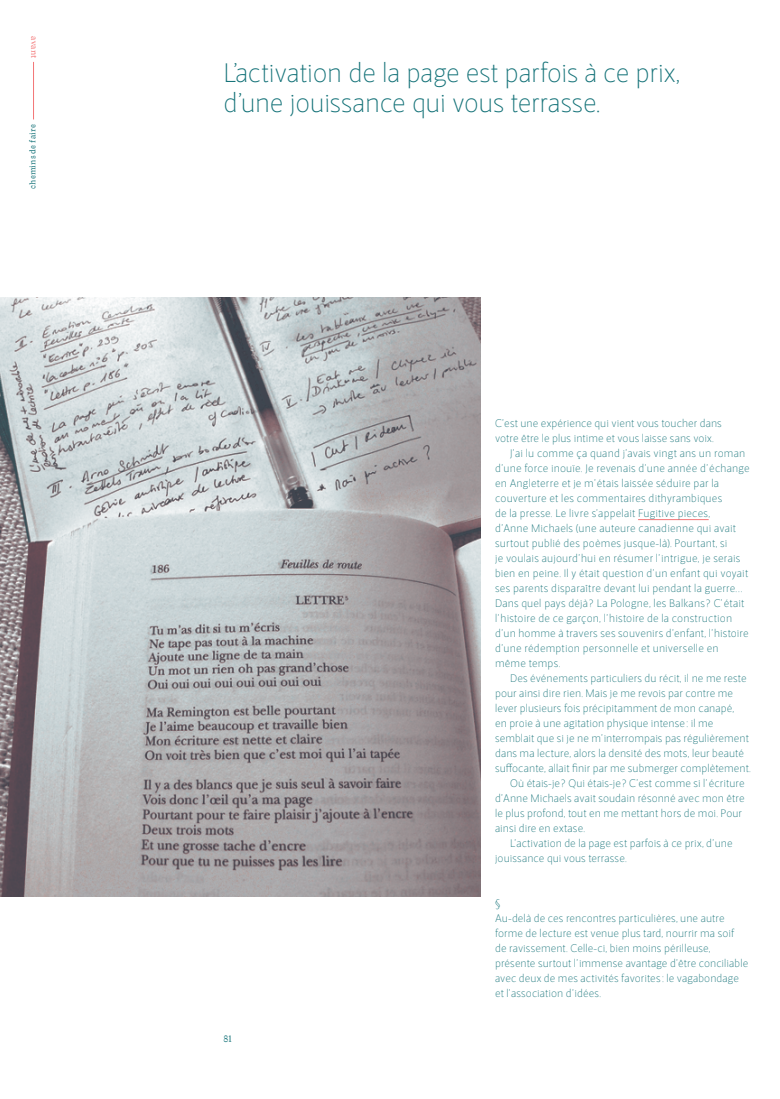
<style>
.page{position:relative;width:780px;height:1099px;background:#fff}
.page>*{position:absolute;margin:0;border:0;box-sizing:border-box;transform-origin:0 0}
.t1{font:300 27.5px/30px "Elmyra Sans Ultra";letter-spacing:-.015em;color:#147278}
.t2{font:300 11.25px/15px "Elmyra Sans Ultra";letter-spacing:.005em;color:#147278}
.t3{font:11.25px "Traulha.beta Jornau";color:#147278}
.t4{font:10px "Traulha.beta Jornau";letter-spacing:.02em;color:#147278}
.t5{font:10px "Traulha.beta Jornau";color:#f37576}
</style>
<div class="page">
<hr style="left:33px;top:62px;width:1px;height:57px;background:#f37576">
<hr style="left:638px;top:519px;width:70px;height:1px;background:#f37576">
<img style="left:0;top:297px;width:480px;height:599px">
<p class="t5" style="left:41px;top:36px;width:23px;rotate:90deg">avant</p>
<p class="t4" style="left:26px;top:189px;width:66px;rotate:-90deg">chemins de faire</p>
<h1 class="t1" style="left:223px;top:59px;width:458px">L’activation de la page est parfois à ce prix, d’une jouissance qui vous terrasse.</h1>
<p class="t3" style="left:223px;top:1031px;width:10px">81</p>
<p class="t2" style="left:495px;top:416px;width:228px">C’est une expérience qui vient vous toucher dans</p>
<p class="t2" style="left:495px;top:431px;width:220px">votre être le plus intime et vous laisse sans voix.</p>
<p class="t2" style="left:510px;top:446px;width:237px">J’ai lu comme ça quand j’avais vingt ans un roman</p>
<p class="t2" style="left:495px;top:461px;width:256px">d’une force inouïe. Je revenais d’une année d’ échange</p>
<p class="t2" style="left:495px;top:476px;width:225px">en Angleterre et je m’ étais laissée séduire par la</p>
<p class="t2" style="left:495px;top:491px;width:229px">couverture et les commentaires dithyrambiques</p>
<p class="t2" style="left:495px;top:506px;width:217px">de la presse. Le livre s’appelait Fugitive pieces,</p>
<p class="t2" style="left:495px;top:521px;width:242px">d’Anne Michaels (une auteure canadienne qui avait</p>
<p class="t2" style="left:495px;top:536px;width:234px">surtout publié des poèmes jusque-là). Pourtant, si</p>
<p class="t2" style="left:495px;top:551px;width:247px">je voulais aujourd’ hui en résumer l’intrigue, je serais</p>
<p class="t2" style="left:495px;top:566px;width:254px">bien en peine. Il y était question d’un enfant qui voyait</p>
<p class="t2" style="left:495px;top:581px;width:249px">ses parents disparaître devant lui pendant la guerre...</p>
<p class="t2" style="left:495px;top:596px;width:251px">Dans quel pays déjà ? La Pologne, les Balkans ? C’ était</p>
<p class="t2" style="left:495px;top:611px;width:238px">l’histoire de ce garçon, l’histoire de la construction</p>
<p class="t2" style="left:495px;top:626px;width:255px">d’un homme à travers ses souvenirs d’enfant, l’histoire</p>
<p class="t2" style="left:495px;top:641px;width:225px">d’une rédemption personnelle et universelle en</p>
<p class="t2" style="left:495px;top:656px;width:67px">même temps.</p>
<p class="t2" style="left:510px;top:671px;width:238px">Des événements particuliers du récit, il ne me reste</p>
<p class="t2" style="left:495px;top:686px;width:239px">pour ainsi dire rien. Mais je me revois par contre me</p>
<p class="t2" style="left:495px;top:701px;width:240px">lever plusieurs fois précipitamment de mon canapé,</p>
<p class="t2" style="left:495px;top:716px;width:220px">en proie à une agitation physique intense : il me</p>
<p class="t2" style="left:495px;top:731px;width:255px">semblait que si je ne m’interrompais pas régulièrement</p>
<p class="t2" style="left:495px;top:746px;width:250px">dans ma lecture, alors la densité des mots, leur beauté</p>
<p class="t2" style="left:495px;top:761px;width:257px">suffocante, allait finir par me submerger complètement.</p>
<p class="t2" style="left:510px;top:776px;width:236px">Où étais-je ? Qui étais-je ? C’est comme si l’ écriture</p>
<p class="t2" style="left:495px;top:791px;width:251px">d’Anne Michaels avait soudain résonné avec mon être</p>
<p class="t2" style="left:495px;top:806px;width:248px">le plus profond, tout en me mettant hors de moi. Pour</p>
<p class="t2" style="left:495px;top:821px;width:91px">ainsi dire en extase.</p>
<p class="t2" style="left:510px;top:836px;width:224px">L’activation de la page est parfois à ce prix, d’une</p>
<p class="t2" style="left:495px;top:851px;width:133px">jouissance qui vous terrasse.</p>
<p class="t2" style="left:495px;top:896px;width:255px">§<br>Au-delà de ces rencontres particulières, une autre forme de lecture est venue plus tard, nourrir ma soif<br>de ravissement. Celle-ci, bien moins périlleuse, présente surtout l’immense avantage d’être conciliable avec deux de mes activités favorites : le vagabondage et l’association d’idées.</p>
</div>
